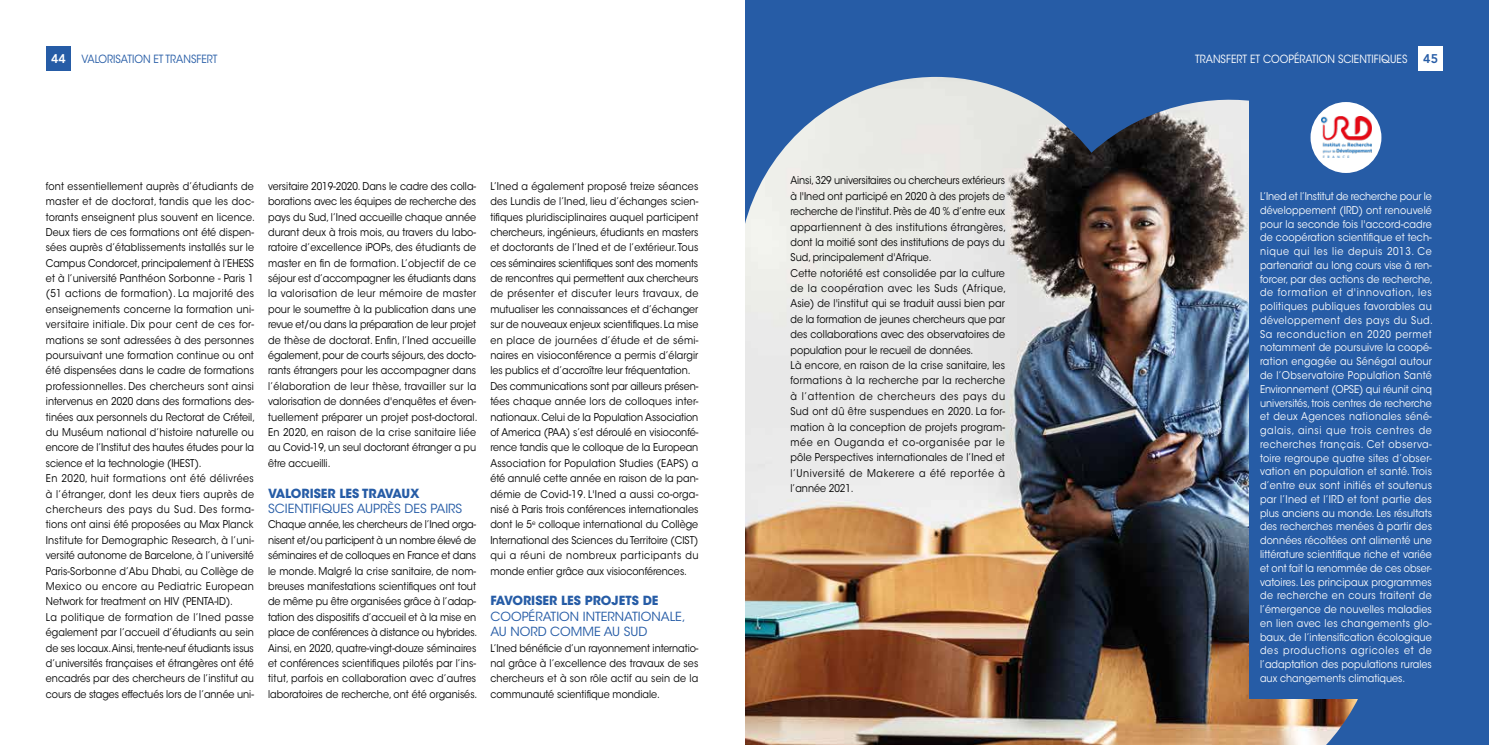
<style>
.page{position:relative;width:1489px;height:745px;background:#fff}
.page>*{position:absolute;margin:0;border:0;box-sizing:border-box;transform-origin:0 0}
.t1{font:12.5px/15.4px "ITC Avant Garde Std";color:#265ca6}
.t2{font:700 12.5px "ITC Avant Garde Std";color:#265ca6}
.t3{font:800 12.5px "Avenir LT Std";color:#265ca6}
.t4{font:11.25px "ITC Avant Garde Std";color:#fff;scale:.9 1}
.t5{font:11.25px "ITC Avant Garde Std";color:#265ca6;scale:.9 1}
.t6{font:10.62px/15.4px "ITC Avant Garde Std";letter-spacing:.005em;color:#000;scale:.9 1}
.t7{font:10.62px/13.8px "ITC Avant Garde Std";color:#fff;text-align:justify;scale:.9 1}
.s1{font-family:"Avenir LT Std";font-weight:800;font-size:12.5px;color:#fff}
</style>
<div class="page">
<div style="left:744px;top:0;width:744px;height:744px;background:#265ca6"></div>
<img style="left:744px;top:77px;width:614px;height:667px">
<div style="left:46px;top:46px;width:25px;height:25px;background:#265ca6"></div>
<div style="left:1418px;top:46px;width:24px;height:25px;background:#fff"></div>
<div style="left:1249px;top:90px;width:193px;height:608px;background:#265ca6"></div>
<div style="left:1310px;top:102px;width:71px;height:71px;background:#fff;border-radius:50%"></div>
<img style="left:1321px;top:117px;width:49px;height:41px">
<p class="t5" style="left:51px;top:52px;width:186px"><span class="s1">44</span> VALORISATION ET TRANSFERT</p>
<p class="t4" style="left:1195px;top:52px;width:237px">TRANSFERT ET COOPÉRATION SCIENTIFIQUES</p>
<p class="t3" style="left:1422px;top:51px;width:16px">45</p>
<p class="t6" style="left:46px;top:178px;width:234px">font essentiellement auprès d’étudiants de master et de doctorat, tandis que les doc&shy;torants enseignent plus souvent en licence.<br>Deux tiers de ces formations ont été dispen&shy;sées auprès d’établissements installés sur le Campus Condorcet, principalement à l’EHESS et à l’université Panthéon Sorbonne - Paris 1 (51 actions de formation). La majorité des enseignements concerne la formation uni&shy;versitaire initiale. Dix pour cent de ces for&shy;mations se sont adressées à des personnes poursuivant une formation continue ou ont été dispensées dans le cadre de formations professionnelles. Des chercheurs sont ainsi intervenus en 2020 dans des formations des&shy;tinées aux personnels du Rectorat de Créteil, du Muséum national d’histoire naturelle ou encore de l’Institut des hautes études pour la science et la technologie (IHEST).<br>En 2020, huit formations ont été délivrées à l’étranger, dont les deux tiers auprès de chercheurs des pays du Sud. Des forma&shy;tions ont ainsi été proposées au Max Planck Institute for Demographic Research, à l’uni&shy;versité autonome de Barcelone, à l’université Paris-Sorbonne d’Abu Dhabi, au Collège de Mexico ou encore au Pediatric European Network for treatment on HIV (PENTA-ID).<br>La politique de formation de l’Ined passe également par l’accueil d’étudiants au sein de ses locaux. Ainsi, trente-neuf étudiants issus d’universités françaises et étrangères ont été encadrés par des chercheurs de l’institut au cours de stages effectués lors de l’année uni-</p>
<p class="t6" style="left:268px;top:178px;width:234px">versitaire 2019-2020. Dans le cadre des colla&shy;borations avec les équipes de recherche des pays du Sud, l’Ined accueille chaque année durant deux à trois mois, au travers du labo&shy;ratoire d’excellence iPOPs, des étudiants de master en fin de formation. L’objectif de ce séjour est d’accompagner les étudiants dans la valorisation de leur mémoire de master pour le soumettre à la publication dans une revue et/ou dans la préparation de leur projet de thèse de doctorat. Enfin, l’Ined accueille également, pour de courts séjours, des docto&shy;rants étrangers pour les accompagner dans l’élaboration de leur thèse, travailler sur la valorisation de données d'enquêtes et éven&shy;tuellement préparer un projet post-doctoral.<br>En 2020, en raison de la crise sanitaire liée au Covid-19, un seul doctorant étranger a pu être accueilli.</p>
<p class="t2" style="left:268px;top:484px;width:153px">VALORISER LES TRAVAUX</p>
<p class="t1" style="left:268px;top:500px;width:196px">SCIENTIFIQUES AUPRÈS DES PAIRS</p>
<p class="t6" style="left:268px;top:516px;width:234px;text-align:justify">Chaque année, les chercheurs de l’Ined orga&shy;nisent et/ou participent à un nombre élevé de séminaires et de colloques en France et dans le monde. Malgré la crise sanitaire, de nom&shy;breuses manifestations scientifiques ont tout de même pu être organisées grâce à l’adap&shy;tation des dispositifs d’accueil et à la mise en place de conférences à distance ou hybrides.<br>Ainsi, en 2020, quatre-vingt-douze séminaires et conférences scientifiques pilotés par l’ins&shy;titut, parfois en collaboration avec d’autres laboratoires de recherche, ont été organisés.</p>
<p class="t6" style="left:490px;top:178px;width:233px">L’Ined a également proposé treize séances des Lundis de l’Ined, lieu d’échanges scien&shy;tifiques pluridisciplinaires auquel participent chercheurs, ingénieurs, étudiants en masters et doctorants de l’Ined et de l’extérieur. Tous ces séminaires scientifiques sont des moments de rencontres qui permettent aux chercheurs de présenter et discuter leurs travaux, de mutualiser les connaissances et d’échanger sur de nouveaux enjeux scientifiques. La mise en place de journées d’étude et de sémi&shy;naires en visioconférence a permis d’élargir les publics et d’accroître leur fréquentation.<br>Des communications sont par ailleurs présen&shy;tées chaque année lors de colloques inter&shy;nationaux. Celui de la Population Association of America (PAA) s’est déroulé en visioconfé&shy;rence tandis que le colloque de la European Association for Population Studies (EAPS) a été annulé cette année en raison de la pan&shy;démie de Covid-19. L'Ined a aussi co-orga&shy;nisé à Paris trois conférences internationales dont le 5<sup>e</sup> colloque international du Collège International des Sciences du Territoire (CIST) qui a réuni de nombreux participants du monde entier grâce aux visioconférences.</p>
<p class="t2" style="left:490px;top:592px;width:170px">FAVORISER LES PROJETS DE</p>
<p class="t1" style="left:490px;top:608px;width:197px">COOPÉRATION INTERNATIONALE,<br>AU NORD COMME AU SUD</p>
<p class="t6" style="left:490px;top:639px;width:233px;text-align:justify">L’Ined bénéficie d’un rayonnement internatio&shy;nal grâce à l’excellence des travaux de ses chercheurs et à son rôle actif au sein de la communauté scientifique mondiale.</p>
<p class="t6" style="left:790px;top:173px;width:241px">Ainsi, 329 universitaires ou chercheurs extérieurs à l'Ined ont participé en 2020 à des projets de recherche de l'institut. Près de 40 % d’entre eux appartiennent à des institutions étrangères, dont la moitié sont des institutions de pays du Sud, principalement d'Afrique.<br>Cette notoriété est consolidée par la culture de la coopération avec les Suds (Afrique, Asie) de l'institut qui se traduit aussi bien par de la formation de jeunes chercheurs que par des collaborations avec des observatoires de population pour le recueil de données.<br>Là encore, en raison de la crise sanitaire, les formations à la recherche par la recherche à l’attention de chercheurs des pays du Sud ont dû être suspendues en 2020. La for&shy;mation à la conception de projets program&shy;mée en Ouganda et co-organisée par le pôle Perspectives internationales de l’Ined et l’Université de Makerere a été reportée à l’année 2021.</p>
<p class="t7" style="left:1259px;top:189px;width:194px">L’Ined et l’Institut de recherche pour le développement (IRD) ont renouvelé pour la seconde fois l'accord-cadre de coopération scientifique et tech&shy;nique qui les lie depuis 2013. Ce partenariat au long cours vise à ren&shy;forcer, par des actions de recherche, de formation et d'innovation, les politiques publiques favorables au développement des pays du Sud.<br>Sa reconduction en 2020 permet notamment de poursuivre la coopé&shy;ration engagée au Sénégal autour de l’Observatoire Population Santé Environnement (OPSE) qui réunit cinq universités, trois centres de recherche et deux Agences nationales séné&shy;galais, ainsi que trois centres de recherches français. Cet observa&shy;toire regroupe quatre sites d’obser&shy;vation en population et santé. Trois d’entre eux sont initiés et soutenus par l’Ined et l’IRD et font partie des plus anciens au monde. Les résultats des recherches menées à partir des données récoltées ont alimenté une littérature scientifique riche et variée et ont fait la renommée de ces obser&shy;vatoires. Les principaux programmes de recherche en cours traitent de l’émergence de nouvelles maladies en lien avec les changements glo&shy;baux, de l’intensification écologique des productions agricoles et de l’adaptation des populations rurales aux changements climatiques.</p>
</div>
